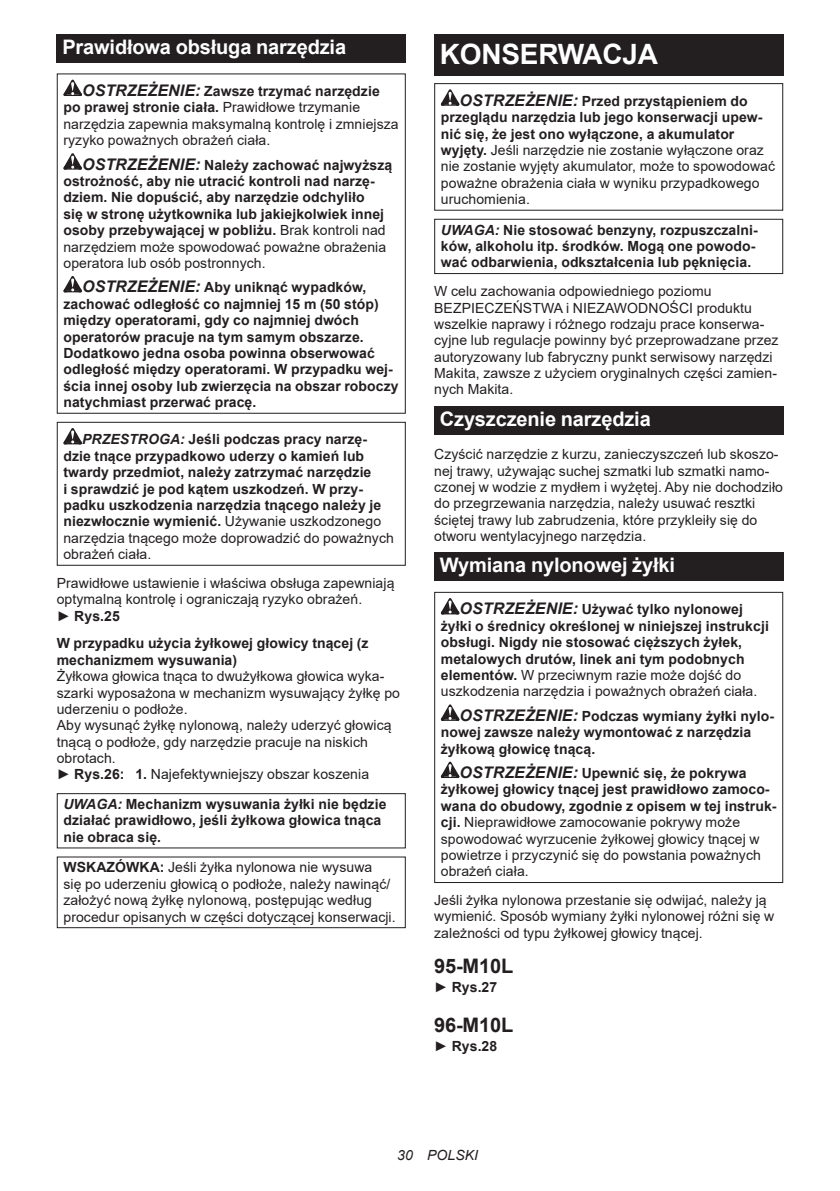
<style>
.page{position:relative;width:840px;height:1191px;background:#fff}
.page>*{position:absolute;margin:0;border:0;box-sizing:border-box;transform-origin:0 0}
.t1{font:700 28px "Arial";letter-spacing:-.01em;color:#fff}
.t2{font:700 20px "Arial";letter-spacing:-.01em;color:#fff}
.t3{font:700 20px "Arial";letter-spacing:-.01em;color:#231f20}
.t4{font:14px/16.4px "Arial";letter-spacing:.005em;color:#231f20}
.t5{font:700 14px/16.4px "Arial";letter-spacing:.005em;color:#231f20}
.t6{font:italic 14px "Arial";letter-spacing:.005em;color:#231f20}
.s1{font-weight:700;font-style:italic;font-size:16px}
.s2{font-weight:700}
.s3{font-style:italic;font-size:16px}
.s4{font-weight:400}
.s5{font-style:italic}
</style>
<div class="page">
<div style="left:57px;top:34px;width:348px;height:29px;background:#231f20"></div>
<svg style="left:63px;top:80px;width:19px;height:16px"></svg>
<svg style="left:63px;top:153px;width:19px;height:17px"></svg>
<svg style="left:63px;top:276px;width:19px;height:16px"></svg>
<div style="left:57px;top:73px;width:348px;height:341px;border:1px solid #231f20"></div>
<svg style="left:63px;top:428px;width:19px;height:16px"></svg>
<div style="left:57px;top:422px;width:348px;height:144px;border:1px solid #231f20"></div>
<div style="left:57px;top:793px;width:348px;height:55px;border:1px solid #231f20"></div>
<div style="left:57px;top:856px;width:348px;height:72px;border:1px solid #231f20"></div>
<div style="left:434px;top:34px;width:348px;height:41px;background:#231f20"></div>
<svg style="left:440px;top:89px;width:19px;height:17px"></svg>
<div style="left:434px;top:83px;width:348px;height:128px;border:1px solid #231f20"></div>
<div style="left:434px;top:219px;width:348px;height:55px;border:1px solid #231f20"></div>
<div style="left:434px;top:406px;width:348px;height:28px;background:#231f20"></div>
<div style="left:434px;top:552px;width:348px;height:29px;background:#231f20"></div>
<svg style="left:440px;top:598px;width:19px;height:16px"></svg>
<svg style="left:440px;top:704px;width:19px;height:17px"></svg>
<svg style="left:440px;top:761px;width:19px;height:17px"></svg>
<div style="left:434px;top:592px;width:348px;height:291px;border:1px solid #231f20"></div>
<h2 class="t2" style="left:62px;top:33px;width:285px">Prawidłowa obsługa narzędzia</h2>
<p class="t4" style="left:63px;top:83px;width:336px;text-indent:19px"><span class="s1">OSTRZEŻENIE:</span> <span class="s2">Zawsze trzymać narzędzie po prawej stronie ciała.</span> Prawidłowe trzymanie narzędzia zapewnia maksymalną kontrolę i zmniejsza ryzyko poważnych obrażeń ciała.</p>
<p class="t5" style="left:63px;top:157px;width:330px;text-indent:19px"><span class="s3">OSTRZEŻENIE:</span> Należy zachować najwyższą ostrożność, aby nie utracić kontroli nad narzę&shy;dziem. Nie dopuścić, aby narzędzie odchyliło<br>się w stronę użytkownika lub jakiejkolwiek innej osoby przebywającej w pobliżu. <span class="s4">Brak kontroli nad narzędziem może spowodować poważne obrażenia operatora lub osób postronnych.</span></p>
<p class="t5" style="left:63px;top:279px;width:336px;text-indent:19px"><span class="s3">OSTRZEŻENIE:</span> Aby uniknąć wypadków, zachować odległość co najmniej 15 m (50 stóp) między operatorami, gdy co najmniej dwóch operatorów pracuje na tym samym obszarze.<br>Dodatkowo jedna osoba powinna obserwować odległość między operatorami. W przypadku wej&shy;ścia innej osoby lub zwierzęcia na obszar roboczy natychmiast przerwać pracę.</p>
<p class="t5" style="left:63px;top:431px;width:332px;text-indent:19px"><span class="s5">PRZESTROGA:</span> Jeśli podczas pracy narzę&shy;dzie tnące przypadkowo uderzy o kamień lub twardy przedmiot, należy zatrzymać narzędzie<br>i sprawdzić je pod kątem uszkodzeń. W przy&shy;padku uszkodzenia narzędzia tnącego należy je niezwłocznie wymienić. <span class="s4">Używanie uszkodzonego narzędzia tnącego może doprowadzić do poważnych obrażeń ciała.</span></p>
<p class="t4" style="left:57px;top:574px;width:339px">Prawidłowe ustawienie i właściwa obsługa zapewniają optymalną kontrolę i ograniczają ryzyko obrażeń.<br>► <span class="s2">Rys.25</span></p>
<p class="t5" style="left:57px;top:635px;width:313px">W przypadku użycia żyłkowej głowicy tnącej (z mechanizmem wysuwania)</p>
<p class="t4" style="left:57px;top:668px;width:344px">Żyłkowa głowica tnąca to dwużyłkowa głowica wyka&shy;szarki wyposażona w mechanizm wysuwający żyłkę po uderzeniu o podłoże.<br>Aby wysunąć żyłkę nylonową, należy uderzyć głowicą tnącą o podłoże, gdy narzędzie pracuje na niskich obrotach.<br>► <span class="s2">Rys.26: 1.</span> Najefektywniejszy obszar koszenia</p>
<p class="t5" style="left:63px;top:796px;width:324px"><span class="s5">UWAGA:</span> Mechanizm wysuwania żyłki nie będzie działać prawidłowo, jeśli żyłkowa głowica tnąca nie obraca się.</p>
<p class="t4" style="left:63px;top:859px;width:333px"><span class="s2">WSKAZÓWKA:</span> Jeśli żyłka nylonowa nie wysuwa<br>się po uderzeniu głowicą o podłoże, należy nawinąć/ założyć nową żyłkę nylonową, postępując według procedur opisanych w części dotyczącej konserwacji.</p>
<h1 class="t1" style="left:439px;top:34px;width:220px">KONSERWACJA</h1>
<p class="t4" style="left:440px;top:92px;width:335px;text-indent:19px"><span class="s1">OSTRZEŻENIE:</span> <span class="s2">Przed przystąpieniem do przeglądu narzędzia lub jego konserwacji upew&shy;nić się, że jest ono wyłączone, a akumulator wyjęty.</span> Jeśli narzędzie nie zostanie wyłączone oraz nie zostanie wyjęty akumulator, może to spowodować poważne obrażenia ciała w wyniku przypadkowego uruchomienia.</p>
<p class="t5" style="left:440px;top:222px;width:318px"><span class="s5">UWAGA:</span> Nie stosować benzyny, rozpuszczalni&shy;ków, alkoholu itp. środków. Mogą one powodo&shy;wać odbarwienia, odkształcenia lub pęknięcia.</p>
<p class="t4" style="left:434px;top:283px;width:346px">W celu zachowania odpowiedniego poziomu BEZPIECZEŃSTWA i NIEZAWODNOŚCI produktu wszelkie naprawy i różnego rodzaju prace konserwa&shy;cyjne lub regulacje powinny być przeprowadzane przez autoryzowany lub fabryczny punkt serwisowy narzędzi Makita, zawsze z użyciem oryginalnych części zamien&shy;nych Makita.</p>
<h2 class="t2" style="left:439px;top:405px;width:212px">Czyszczenie narzędzia</h2>
<p class="t4" style="left:434px;top:446px;width:350px">Czyścić narzędzie z kurzu, zanieczyszczeń lub skoszo&shy;nej trawy, używając suchej szmatki lub szmatki namo&shy;czonej w wodzie z mydłem i wyżętej. Aby nie dochodziło do przegrzewania narzędzia, należy usuwać resztki ściętej trawy lub zabrudzenia, które przykleiły się do otworu wentylacyjnego narzędzia.</p>
<h2 class="t2" style="left:439px;top:551px;width:236px">Wymiana nylonowej żyłki</h2>
<p class="t5" style="left:440px;top:601px;width:329px;text-indent:19px"><span class="s3">OSTRZEŻENIE:</span> Używać tylko nylonowej żyłki o średnicy określonej w niniejszej instrukcji obsługi. Nigdy nie stosować cięższych żyłek, metalowych drutów, linek ani tym podobnych elementów. <span class="s4">W przeciwnym razie może dojść do uszkodzenia narzędzia i poważnych obrażeń ciała.</span></p>
<p class="t5" style="left:440px;top:708px;width:334px;text-indent:19px"><span class="s3">OSTRZEŻENIE:</span> Podczas wymiany żyłki nylo&shy;nowej zawsze należy wymontować z narzędzia żyłkową głowicę tnącą.</p>
<p class="t4" style="left:440px;top:765px;width:337px;text-indent:19px"><span class="s1">OSTRZEŻENIE:</span> <span class="s2">Upewnić się, że pokrywa żyłkowej głowicy tnącej jest prawidłowo zamoco&shy;wana do obudowy, zgodnie z opisem w tej instruk&shy;cji.</span> Nieprawidłowe zamocowanie pokrywy może spowodować wyrzucenie żyłkowej głowicy tnącej w powietrze i przyczynić się do powstania poważnych obrażeń ciała.</p>
<p class="t4" style="left:434px;top:892px;width:341px">Jeśli żyłka nylonowa przestanie się odwijać, należy ją wymienić. Sposób wymiany żyłki nylonowej różni się w zależności od typu żyłkowej głowicy tnącej.</p>
<h2 class="t3" style="left:434px;top:951px;width:81px">95-M10L</h2>
<p class="t5" style="left:434px;top:978px;width:65px"><span class="s4">►</span> Rys.27</p>
<h2 class="t3" style="left:434px;top:1011px;width:81px">96-M10L</h2>
<p class="t5" style="left:434px;top:1038px;width:65px"><span class="s4">►</span> Rys.28</p>
<p class="t6" style="left:397px;top:1146px;width:82px">30 POLSKI</p>
</div>
